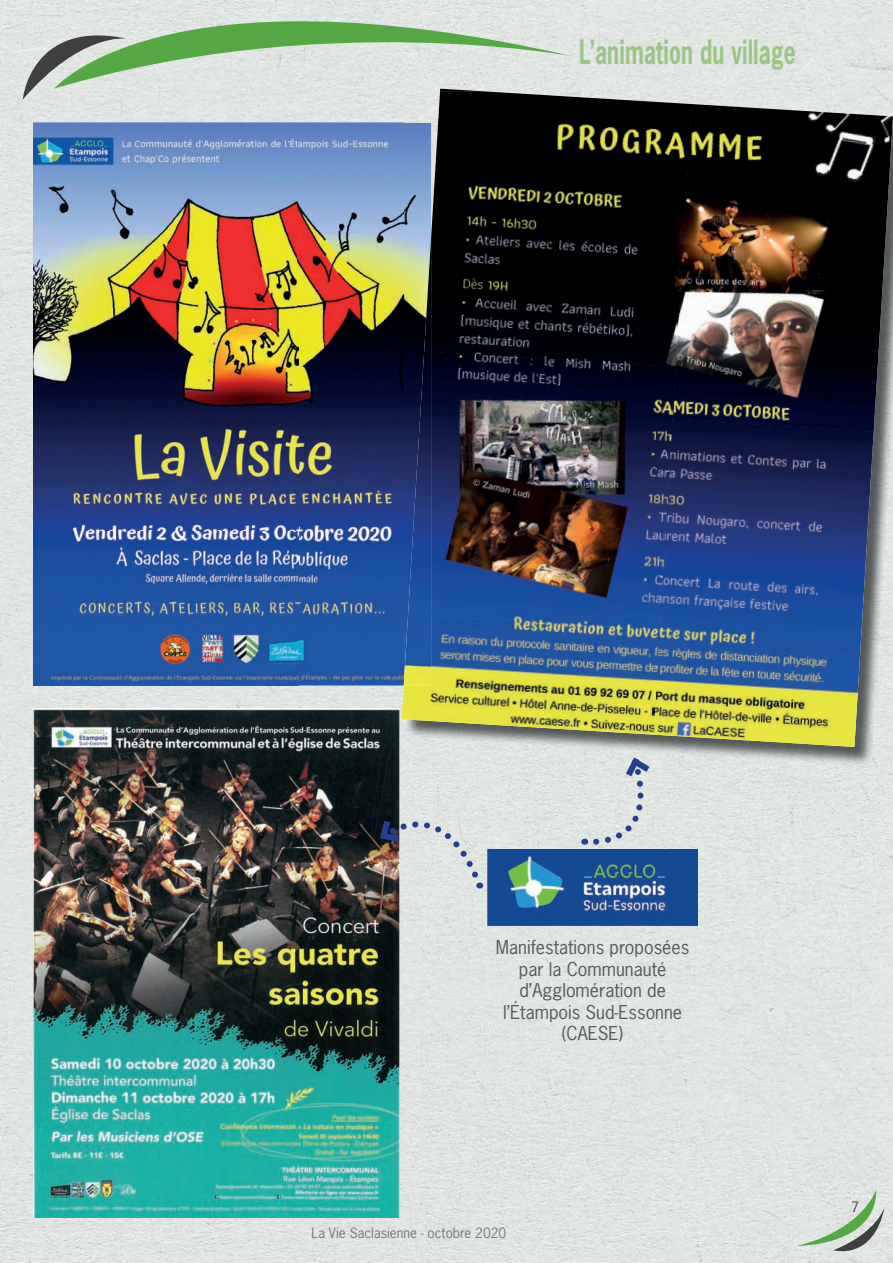
<style>
.page{position:relative;width:893px;height:1263px;background:#fff}
.page>*{position:absolute;margin:0;border:0;box-sizing:border-box;transform-origin:0 0}
.t1{font:700 31.5px "News Gothic Std";letter-spacing:.01em;color:#9bc586;scale:.67 1}
.t2{font:18px/21.6px "News Gothic Std";color:#57585a;text-align:center}
.t3{font:13.5px "News Gothic Std";color:#797575}
.t4{font:13.5px "News Gothic Std";color:#3f3f3f}
</style>
<div class="page">
<img style="left:0;top:0;width:402px;height:156px">
<img style="left:480px;top:0;width:413px;height:91px">
<img style="left:0;top:156px;width:51px;height:1107px">
<img style="left:51px;top:685px;width:368px;height:578px">
<img style="left:419px;top:765px;width:474px;height:498px">
<svg style="left:797px;top:1189px;width:88px;height:73px;background:#c8d3c7"></svg>
<svg style="left:54px;top:0;width:519px;height:89px;background:#c6d9c3"></svg>
<svg style="left:23px;top:19px;width:103px;height:81px;background:#b5c2b3"></svg>
<img style="left:33px;top:123px;width:369px;height:562px">
<img style="left:34px;top:708px;width:365px;height:510px">
<div style="left:692px;top:91px;width:201px;height:13px;background:#e1e6e2"></div>
<img style="left:845px;top:432px;width:48px;height:333px">
<img style="left:404px;top:735px;width:441px;height:30px">
<img style="left:402px;top:89px;width:78px;height:630px">
<img style="left:431px;top:91px;width:261px;height:261px">
<img style="left:672px;top:104px;width:221px;height:328px">
<img style="left:431px;top:352px;width:245px;height:263px">
<img style="left:653px;top:419px;width:221px;height:328px">
<img style="left:404px;top:615px;width:256px;height:120px">
<img style="left:404px;top:238px;width:27px;height:447px">
<svg style="left:376px;top:805px;width:107px;height:83px;background:#babcbc"></svg>
<svg style="left:584px;top:753px;width:72px;height:95px;background:#d3d9db"></svg>
<img style="left:488px;top:850px;width:209px;height:76px">
<h1 class="t1" style="left:579px;top:31px;width:325px">L’animation du village</h1>
<p class="t2" style="left:496px;top:936px;width:195px">Manifestations proposées par la Communauté d’Agglomération de l’Étampois Sud-Essonne (CAESE)</p>
<p class="t3" style="left:311px;top:1224px;width:196px">La Vie Saclasienne - octobre 2020</p>
<p class="t4" style="left:851px;top:1198px;width:9px">7</p>
</div>
